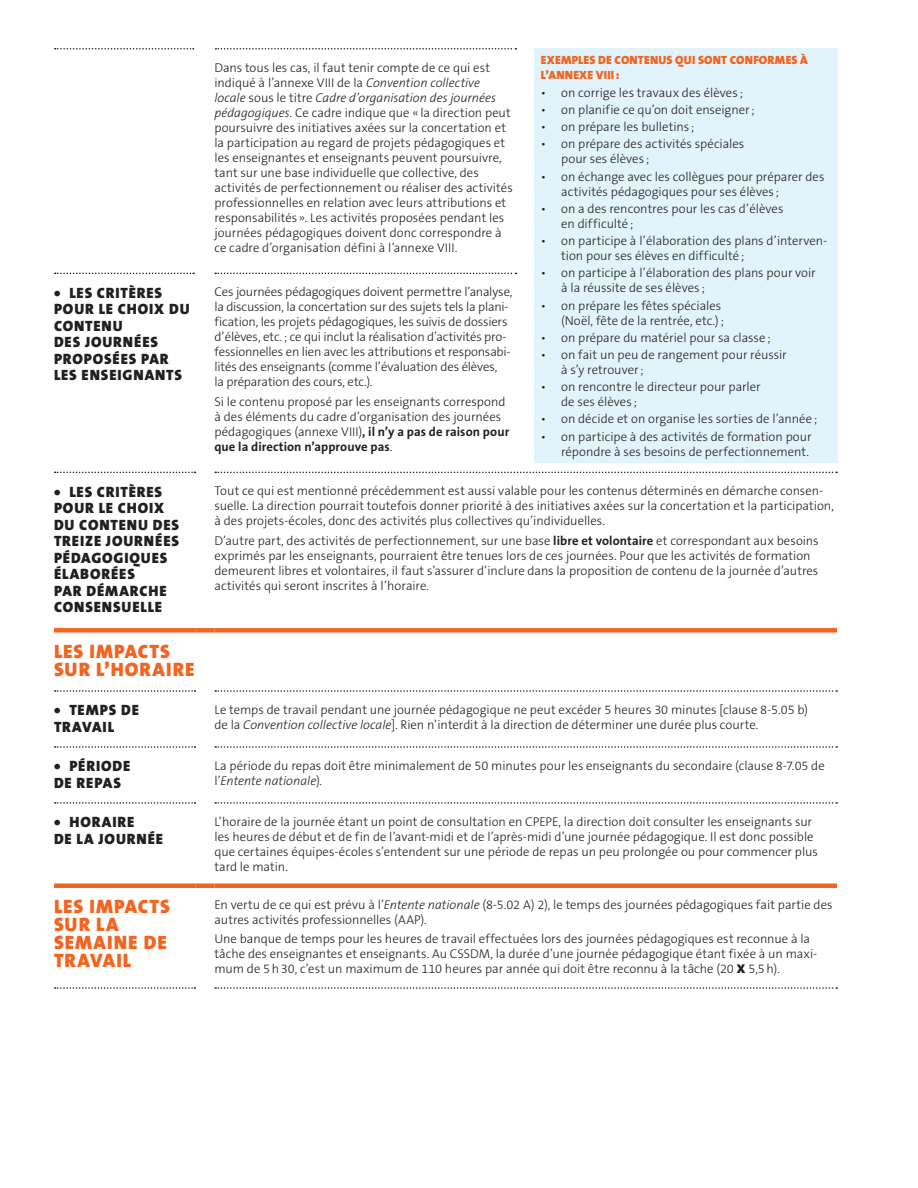
<style>
.page{position:relative;width:918px;height:1188px;background:#fff}
.page>*{position:absolute;margin:0;border:0;box-sizing:border-box;transform-origin:0 0}
.t1{font:900 19.5px/18px "The Sans B9";letter-spacing:.055em;color:#f36421}
.t2{font:900 15px/16.5px "The Sans B9";letter-spacing:.06em;color:#231f20}
.t3{font:300 12.75px/15px "The Sans B3";color:#231f20}
.t4{font:700 12.75px "The Sans B7";letter-spacing:.005em;color:#231f20}
.t5{font:900 12px/15px "The Sans B9";letter-spacing:.015em;color:#f36421}
.s1{font-style:italic}
.s2{font-family:"The Sans B7";font-weight:700}
.s3{font-family:"The Sans B3";font-weight:300}
.s4{font-family:"The Sans B9";font-weight:900}
</style>
<div class="page">
<svg style="left:55px;top:48px;width:461px;height:2px"></svg>
<svg style="left:215px;top:273px;width:301px;height:1px"></svg>
<svg style="left:55px;top:273px;width:139px;height:1px"></svg>
<div style="left:534px;top:48px;width:304px;height:415px;background:#e1f4fc"></div>
<div style="left:54px;top:628px;width:141px;height:5px;background:#f36421"></div>
<div style="left:195px;top:628px;width:19px;height:5px;background:#f36421"></div>
<div style="left:214px;top:628px;width:623px;height:5px;background:#f36421"></div>
<svg style="left:55px;top:987px;width:141px;height:2px"></svg>
<svg style="left:215px;top:987px;width:622px;height:2px"></svg>
<svg style="left:215px;top:746px;width:622px;height:2px"></svg>
<div style="left:195px;top:883px;width:19px;height:5px;background:#f36421"></div>
<svg style="left:55px;top:746px;width:141px;height:2px"></svg>
<svg style="left:55px;top:690px;width:141px;height:2px"></svg>
<div style="left:54px;top:883px;width:141px;height:5px;background:#f36421"></div>
<div style="left:214px;top:883px;width:623px;height:5px;background:#f36421"></div>
<svg style="left:215px;top:690px;width:622px;height:2px"></svg>
<svg style="left:55px;top:472px;width:141px;height:1px"></svg>
<svg style="left:215px;top:472px;width:622px;height:1px"></svg>
<svg style="left:55px;top:802px;width:141px;height:2px"></svg>
<svg style="left:215px;top:802px;width:622px;height:2px"></svg>
<p class="t3" style="left:214px;top:60px;width:300px">Dans tous les cas, il faut tenir compte de ce qui est indiqué à l’annexe VIII de la <span class="s1">Convention collective locale</span> sous le titre <span class="s1">Cadre d’organisation des journées pédagogiques</span>. Ce cadre indique que « la direction peut poursuivre des initiatives axées sur la concertation et la participation au regard de projets pédagogiques et les enseignantes et enseignants peuvent poursuivre, tant sur une base individuelle que collective, des activités de perfectionnement ou réaliser des activités professionnelles en relation avec leurs attributions et responsabilités ». Les activités proposées pendant les journées pédagogiques doivent donc correspondre à ce cadre d’organisation défini à l’annexe VIII.</p>
<p class="t2" style="left:54px;top:285px;width:137px">• LES CRITÈRES<br>POUR LE CHOIX DU<br>CONTENU<br>DES JOURNÉES<br>PROPOSÉES PAR<br>LES ENSEIGNANTS</p>
<p class="t3" style="left:214px;top:285px;width:300px">Ces journées pédagogiques doivent permettre l’analyse, la discussion, la concertation sur des sujets tels la plani&shy;fication, les projets pédagogiques, les suivis de dossiers d’élèves, etc.; ce qui inclut la réalisation d’activités pro&shy;fessionnelles en lien avec les attributions et responsabi&shy;lités des enseignants (comme l’évaluation des élèves,<br>la préparation des cours, etc.).</p>
<p class="t3" style="left:214px;top:394px;width:296px">Si le contenu proposé par les enseignants correspond à des éléments du cadre d’organisation des journées pédagogiques (annexe VIII)<span class="s2">, il n’y a pas de raison pour</span></p>
<p class="t4" style="left:214px;top:440px;width:180px">que la direction n’approuve pas<span class="s3">.</span></p>
<p class="t5" style="left:541px;top:52px;width:269px">EXEMPLES DE CONTENUS QUI SONT CONFORMES À<br>L’ANNEXE VIII:</p>
<p class="t3" style="left:541px;top:85px;width:204px">• on corrige les travaux des élèves ;</p>
<p class="t3" style="left:541px;top:103px;width:215px">• on planifie ce qu’on doit enseigner;</p>
<p class="t3" style="left:541px;top:120px;width:155px">• on prépare les bulletins ;</p>
<p class="t3" style="left:561px;top:137px;width:185px;text-indent:-20px">• on prépare des activités spéciales pour ses élèves ;</p>
<p class="t3" style="left:561px;top:169px;width:265px;text-indent:-20px">• on échange avec les collègues pour préparer des activités pédagogiques pour ses élèves ;</p>
<p class="t3" style="left:561px;top:201px;width:224px;text-indent:-20px">• on a des rencontres pour les cas d’élèves en difficulté;</p>
<p class="t3" style="left:561px;top:234px;width:268px;text-indent:-20px">• on participe à l’élaboration des plans d’interven&shy;tion pour ses élèves en difficulté;</p>
<p class="t3" style="left:561px;top:266px;width:256px;text-indent:-20px">• on participe à l’élaboration des plans pour voir à la réussite de ses élèves ;</p>
<p class="t3" style="left:541px;top:298px;width:184px;text-align:right">• on prépare les fêtes spéciales (Noël, fête de la rentrée, etc.);</p>
<p class="t3" style="left:541px;top:330px;width:231px">• on prépare du matériel pour sa classe;</p>
<p class="t3" style="left:561px;top:348px;width:227px;text-indent:-20px">• on fait un peu de rangement pour réussir à s’y retrouver;</p>
<p class="t3" style="left:561px;top:380px;width:201px;text-indent:-20px">• on rencontre le directeur pour parler de ses élèves ;</p>
<p class="t3" style="left:541px;top:412px;width:278px">• on décide et on organise les sorties de l’année;</p>
<p class="t3" style="left:541px;top:429px;width:272px;text-align:right">• on participe à des activités de formation pour répondre à ses besoins de perfectionnement.</p>
<p class="t2" style="left:54px;top:484px;width:127px">• LES CRITÈRES<br>POUR LE CHOIX<br>DU CONTENU DES<br>TREIZE JOURNÉES<br>PÉDAGOGIQUES<br>ÉLABORÉES<br>PAR DÉMARCHE<br>CONSENSUELLE</p>
<p class="t3" style="left:214px;top:484px;width:621px">Tout ce qui est mentionné précédemment est aussi valable pour les contenus déterminés en démarche consen&shy;suelle. La direction pourrait toutefois donner priorité à des initiatives axées sur la concertation et la participation, à des projets-écoles, donc des activités plus collectives qu’individuelles.</p>
<p class="t3" style="left:214px;top:533px;width:606px">D’autre part, des activités de perfectionnement, sur une base <span class="s2">libre et volontaire</span> et correspondant aux besoins exprimés par les enseignants, pourraient être tenues lors de ces journées. Pour que les activités de formation demeurent libres et volontaires, il faut s’assurer d’inclure dans la proposition de contenu de la journée d’autres activités qui seront inscrites à l’horaire.</p>
<h1 class="t1" style="left:54px;top:643px;width:142px">LES IMPACTS<br>SUR L’HORAIRE</h1>
<p class="t2" style="left:54px;top:703px;width:86px">• TEMPS DE<br>TRAVAIL</p>
<p class="t3" style="left:214px;top:703px;width:595px">Le temps de travail pendant une journée pédagogique ne peut excéder 5 heures 30 minutes [clause 8-5.05 b) de la <span class="s1">Convention collective locale</span>]. Rien n’interdit à la direction de déterminer une durée plus courte.</p>
<p class="t2" style="left:54px;top:759px;width:78px">• PÉRIODE<br>DE REPAS</p>
<p class="t3" style="left:214px;top:759px;width:612px">La période du repas doit être minimalement de 50 minutes pour les enseignants du secondaire (clause 8‑7.05 de l’<span class="s1">Entente nationale</span>).</p>
<p class="t2" style="left:54px;top:815px;width:111px">• HORAIRE<br>DE LA JOURNÉE</p>
<p class="t3" style="left:214px;top:814px;width:605px">L’horaire de la journée étant un point de consultation en CPEPE, la direction doit consulter les enseignants sur les heures de début et de fin de l’avant-midi et de l’après-midi d’une journée pédagogique. Il est donc possible que certaines équipes-écoles s’entendent sur une période de repas un peu prolongée ou pour commencer plus tard le matin.</p>
<h1 class="t1" style="left:54px;top:899px;width:117px">LES IMPACTS<br>SUR LA<br>SEMAINE DE<br>TRAVAIL</h1>
<p class="t3" style="left:214px;top:897px;width:620px">En vertu de ce qui est prévu à l’<span class="s1">Entente nationale</span> (8-5.02 A) 2), le temps des journées pédagogiques fait partie des autres activités professionnelles (AAP).</p>
<p class="t3" style="left:214px;top:932px;width:604px">Une banque de temps pour les heures de travail effectuées lors des journées pédagogiques est reconnue à la tâche des enseignantes et enseignants. Au CSSDM, la durée d’une journée pédagogique étant fixée à un maxi&shy;mum de 5h30, c’est un maximum de 110 heures par année qui doit être reconnu à la tâche (20 <span class="s4">X</span> 5,5h).</p>
</div>
